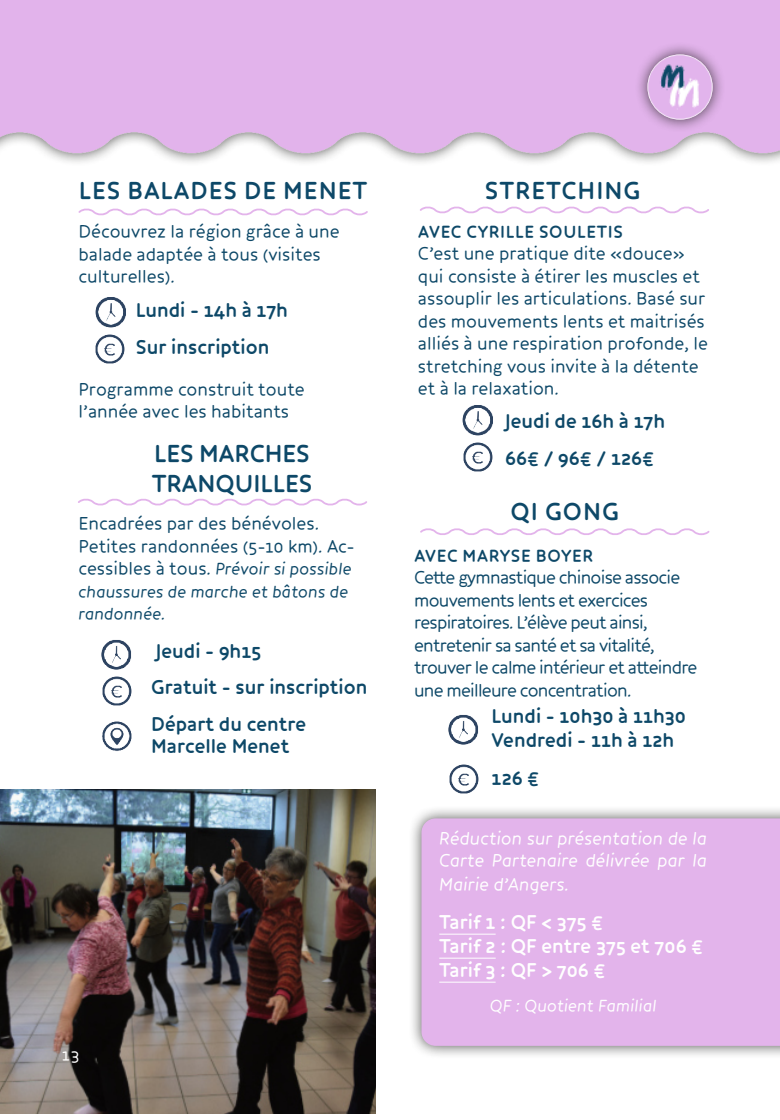
<style>
.page{position:relative;width:780px;height:1120px;background:#fff}
.page>*{position:absolute;margin:0;border:0;box-sizing:border-box;transform-origin:0 0}
.t1{font:700 25px "Core Humanist Sans";letter-spacing:.04em;color:#0d4868}
.t2{font:700 25px/30px "Core Humanist Sans";color:#0d4868}
.t3{font:700 20px/36.8px "Core Humanist Sans";color:#0d4868}
.t4{font:700 20px/24px "Core Humanist Sans";color:#fff}
.t5{font:18.75px/22.5px "Core Humanist Sans";color:#0d4868}
.t6{font:18.75px/22.5px "Core Humanist Sans";letter-spacing:-.04em;color:#0d4868}
.t7{font:italic 18.75px/23.2px "Core Humanist Sans";color:#fff;text-align:justify}
.t8{font:italic 17.5px/22.5px "Core Humanist Sans";color:#0d4868}
.t9{font:700 17.5px "Core Humanist Sans";letter-spacing:.04em;color:#0d4868}
.t10{font:italic 17.5px "Core Humanist Sans";color:#fff}
.t11{font:17.5px "Core Humanist Sans";color:#fff}
.s1{font-style:normal;font-size:18.75px}
</style>
<div class="page">
<svg style="left:78px;top:498px;width:289px;height:8px"></svg>
<svg style="left:420px;top:528px;width:289px;height:8px"></svg>
<svg style="left:78px;top:208px;width:290px;height:8px"></svg>
<img style="left:0;top:790px;width:375px;height:323px">
<div style="left:407px;top:804px;width:373px;height:255px;background:#191917;opacity:.75"></div>
<div style="left:421px;top:818px;width:359px;height:228px;background:#e3b4eb"></div>
<div style="left:634px;top:42px;width:92px;height:91px;background:#191917;opacity:.75"></div>
<img style="left:647px;top:54px;width:65px;height:66px;border-radius:33px">
<svg style="left:420px;top:206px;width:289px;height:8px"></svg>
<hr style="left:439px;top:933px;width:56px;height:1px;background:#fff">
<hr style="left:439px;top:957px;width:56px;height:1px;background:#fff">
<hr style="left:439px;top:981px;width:56px;height:1px;background:#fff">
<img style="left:101px;top:640px;width:30px;height:29px">
<img style="left:102px;top:669px;width:30px;height:37px">
<img style="left:102px;top:721px;width:30px;height:30px">
<img style="left:448px;top:715px;width:30px;height:30px">
<img style="left:449px;top:764px;width:30px;height:30px">
<img style="left:95px;top:297px;width:31px;height:30px">
<img style="left:95px;top:327px;width:30px;height:37px">
<img style="left:462px;top:405px;width:31px;height:31px">
<img style="left:463px;top:442px;width:30px;height:30px">
<h1 class="t1" style="left:79px;top:174px;width:290px">LES BALADES DE MENET</h1>
<p class="t5" style="left:78px;top:220px;width:262px">Découvrez la région grâce à une balade adaptée à tous (visites culturelles).</p>
<p class="t3" style="left:136px;top:292px;width:154px">Lundi - 14h à 17h<br>Sur inscription</p>
<p class="t5" style="left:78px;top:378px;width:228px">Programme construit toute l’année avec les habitants</p>
<h1 class="t2" style="left:152px;top:439px;width:162px">LES MARCHES<br>TRANQUILLES</h1>
<p class="t5" style="left:78px;top:513px;width:278px">Encadrées par des bénévoles.<br>Petites randonnées (5-10 km). Ac-</p>
<p class="t8" style="left:78px;top:558px;width:275px"><span class="s1">cessibles à tous.</span> Prévoir si possible chaussures de marche et bâtons de randonnée.</p>
<p class="t3" style="left:151px;top:632px;width:218px">Jeudi - 9h15<br>Gratuit - sur inscription<br>Départ du centre</p>
<p class="t3" style="left:151px;top:728px;width:140px">Marcelle Menet</p>
<p class="t11" style="left:62px;top:1043px;width:19px">13</p>
<h1 class="t1" style="left:484px;top:174px;width:157px">STRETCHING</h1>
<p class="t9" style="left:418px;top:219px;width:206px">AVEC CYRILLE SOULETIS</p>
<p class="t5" style="left:418px;top:242px;width:291px">C’est une pratique dite «douce» qui consiste à étirer les muscles et assouplir les articulations. Basé sur des mouvements lents et maitrisés alliés à une respiration profonde, le stretching vous invite à la détente et à la relaxation.</p>
<p class="t3" style="left:505px;top:403px;width:161px">Jeudi de 16h à 17h<br>66€ / 96€ / 126€</p>
<h1 class="t1" style="left:510px;top:495px;width:110px">QI GONG</h1>
<p class="t9" style="left:414px;top:544px;width:180px">AVEC MARYSE BOYER</p>
<p class="t6" style="left:414px;top:566px;width:285px">Cette gymnastique chinoise associe mouvements lents et exercices respiratoires. L’élève peut ainsi, entretenir sa santé et sa vitalité, trouver le calme intérieur et atteindre une meilleure concentration.</p>
<p class="t3" style="left:491px;top:704px;width:196px;line-height:24px">Lundi - 10h30 à 11h30<br>Vendredi - 11h à 12h</p>
<p class="t3" style="left:491px;top:760px;width:49px">126 €</p>
<p class="t7" style="left:439px;top:826px;width:269px">Réduction sur présentation de la Carte Partenaire délivrée par la Mairie d’Angers.</p>
<p class="t4" style="left:439px;top:910px;width:265px">Tarif 1 : QF &lt; 375 €<br>Tarif 2 : QF entre 375 et 706 €<br>Tarif 3 : QF &gt; 706 €</p>
<p class="t10" style="left:490px;top:995px;width:168px">QF : Quotient Familial</p>
</div>
